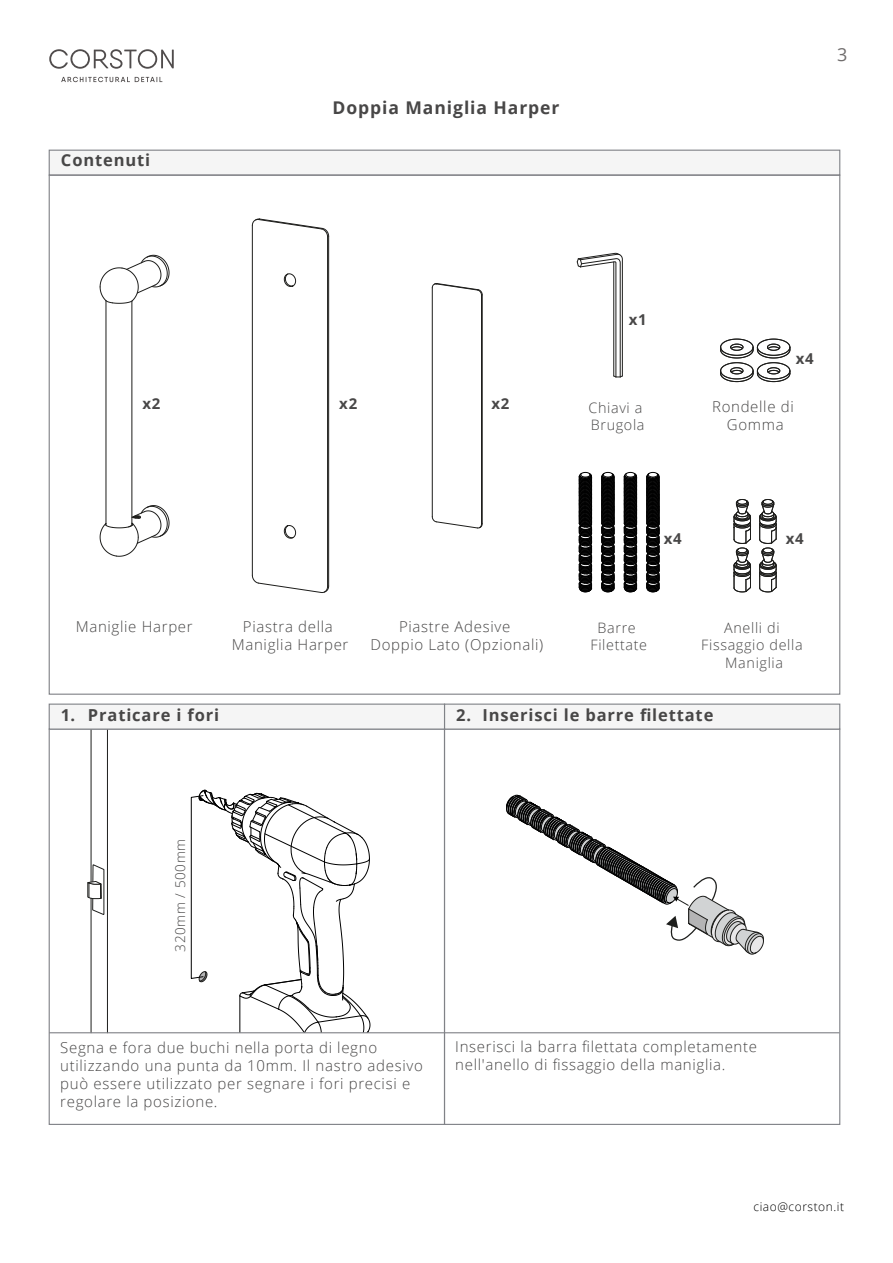
<style>
.page{position:relative;width:893px;height:1263px;background:#fff}
.page>*{position:absolute;margin:0;border:0;box-sizing:border-box;transform-origin:0 0}
.t1{font:18px "Open Sans";color:#504c4c}
.t2{font:700 17.55px "Open Sans";letter-spacing:.05em;color:#484747}
.t3{font:700 16.5px "Open Sans";letter-spacing:.05em;color:#484747}
.t4{font:300 15px/17.9px "Open Sans";letter-spacing:.045em;color:#484747;text-align:center}
.t5{font:700 15px "Open Sans";letter-spacing:.05em;color:#484747}
.t6{font:300 14.4px/17.9px "Open Sans";letter-spacing:.045em;color:#484747;text-align:center}
.t7{font:300 13.5px "Open Sans";letter-spacing:.045em;color:#484747}
.t8{font:300 12px "Open Sans";letter-spacing:.045em;color:#000}
</style>
<div class="page">
<svg style="left:49px;top:49px;width:125px;height:33px"></svg>
<div style="left:49px;top:150px;width:791px;height:26px;background:#f5f5f5;border:1px solid #808287"></div>
<hr style="left:328px;top:236px;width:1px;height:350px;background:#1d1d1b">
<hr style="left:252px;top:226px;width:1px;height:349px;background:#1d1d1b">
<hr style="left:327px;top:237px;width:1px;height:349px;background:#1d1d1b">
<svg style="left:284px;top:525px;width:12px;height:14px"></svg>
<svg style="left:252px;top:575px;width:77px;height:18px"></svg>
<svg style="left:252px;top:218px;width:77px;height:19px"></svg>
<svg style="left:284px;top:273px;width:12px;height:14px"></svg>
<svg style="left:100px;top:255px;width:70px;height:49px"></svg>
<svg style="left:100px;top:505px;width:70px;height:52px"></svg>
<hr style="left:106px;top:301px;width:1px;height:224px;background:#1d1d1b">
<hr style="left:132px;top:301px;width:1px;height:224px;background:#1d1d1b">
<hr style="left:482px;top:295px;width:1px;height:229px;background:#1d1d1b">
<hr style="left:432px;top:288px;width:1px;height:229px;background:#1d1d1b">
<hr style="left:481px;top:295px;width:1px;height:229px;background:#1d1d1b">
<svg style="left:432px;top:516px;width:51px;height:12px"></svg>
<svg style="left:432px;top:283px;width:51px;height:13px"></svg>
<svg style="left:734px;top:499px;width:17px;height:93px"></svg>
<svg style="left:759px;top:499px;width:18px;height:93px"></svg>
<svg style="left:720px;top:339px;width:71px;height:43px"></svg>
<svg style="left:577px;top:253px;width:46px;height:125px"></svg>
<svg style="left:646px;top:472px;width:14px;height:120px;background:#191919"></svg>
<svg style="left:624px;top:472px;width:13px;height:120px;background:#141414"></svg>
<svg style="left:601px;top:472px;width:14px;height:120px;background:#191919"></svg>
<svg style="left:579px;top:472px;width:13px;height:120px;background:#141414"></svg>
<div style="left:444px;top:703px;width:396px;height:27px;background:#f5f5f5;border:1px solid #808287"></div>
<svg style="left:506px;top:795px;width:258px;height:160px"></svg>
<hr style="left:107px;top:720px;width:1px;height:313px;background:#1d1e1c">
<hr style="left:91px;top:720px;width:1px;height:162px;background:#1d1e1c">
<svg style="left:87px;top:865px;width:17px;height:49px"></svg>
<hr style="left:91px;top:898px;width:1px;height:135px;background:#1d1e1c">
<svg style="left:191px;top:789px;width:180px;height:243px"></svg>
<hr style="left:49px;top:1032px;width:790px;height:1px;background:#808287">
<div style="left:49px;top:703px;width:396px;height:27px;background:#f5f5f5;border:1px solid #808287"></div>
<p class="t3" style="left:61px;top:148px;width:91px">Contenuti</p>
<p class="t2" style="left:333px;top:96px;width:228px">Doppia Maniglia Harper</p>
<p class="t1" style="left:837px;top:42px;width:12px">3</p>
<p class="t5" style="left:629px;top:309px;width:19px">x1</p>
<p class="t5" style="left:796px;top:348px;width:19px">x4</p>
<p class="t5" style="left:142px;top:393px;width:19px">x2</p>
<p class="t5" style="left:339px;top:393px;width:19px">x2</p>
<p class="t5" style="left:491px;top:393px;width:19px">x2</p>
<p class="t6" style="left:588px;top:398px;width:58px;text-align:left">Chiavi a<br>Brugola</p>
<p class="t4" style="left:712px;top:398px;width:83px">Rondelle di<br>Gomma</p>
<p class="t5" style="left:664px;top:528px;width:19px">x4</p>
<p class="t5" style="left:786px;top:528px;width:19px">x4</p>
<p class="t4" style="left:76px;top:617px;width:118px">Maniglie Harper</p>
<p class="t4" style="left:371px;top:617px;width:174px">Piastre Adesive<br>Doppio Lato (Opzionali)</p>
<p class="t4" style="left:232px;top:617px;width:118px">Piastra della<br>Maniglia Harper</p>
<p class="t6" style="left:590px;top:618px;width:58px">Barre<br>Filettate</p>
<p class="t6" style="left:701px;top:618px;width:103px">Anelli di<br>Fissaggio della<br>Maniglia</p>
<p class="t3" style="left:61px;top:704px;width:160px">1. Praticare i fori</p>
<p class="t7" style="left:171px;top:952px;width:114px;rotate:-90deg">320mm / 500mm</p>
<p class="t3" style="left:456px;top:704px;width:259px">2. Inserisci le barre filettate</p>
<p class="t4" style="left:60px;top:1038px;width:364px;text-align:left">Segna e fora due buchi nella porta di legno utilizzando una punta da 10mm. Il nastro adesivo può essere utilizzato per segnare i fori precisi e regolare la posizione.</p>
<p class="t4" style="left:455px;top:1037px;width:303px;text-align:left">Inserisci la barra filettata completamente nell'anello di fissaggio della maniglia.</p>
<p class="t8" style="left:753px;top:1199px;width:92px">ciao@corston.it</p>
</div>
